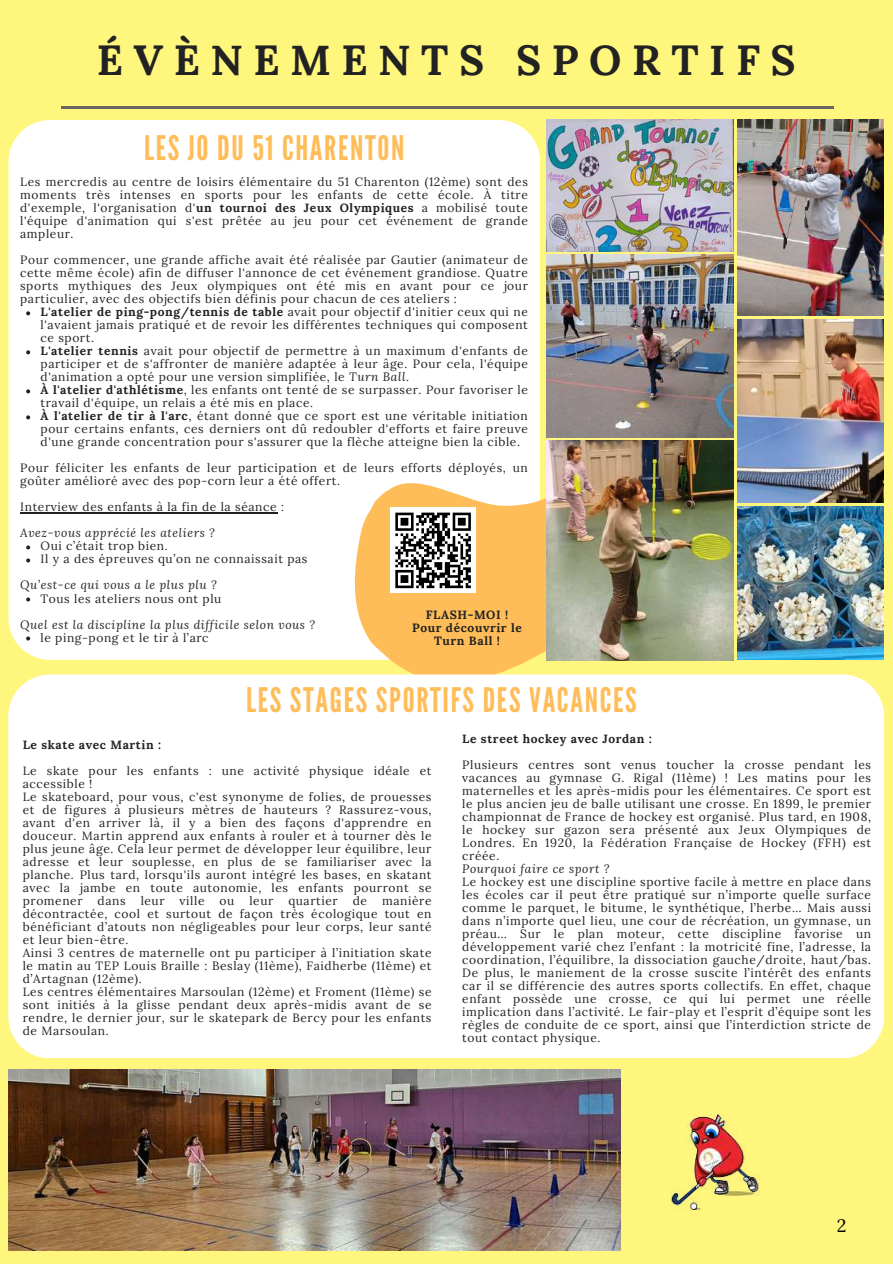
<style>
.page{position:relative;width:893px;height:1264px;background:#fff}
.page>*{position:absolute;margin:0;border:0;box-sizing:border-box;transform-origin:0 0}
.t1{font:700 42px "Lora";letter-spacing:.25em;color:#222}
.t2{font:33.75px "League Gothic";letter-spacing:.05em;color:#ffbd59}
.t3{font:18px "Lora";color:#000}
.t4{font:12px/13px "Lora";letter-spacing:.05em;color:#222}
.t5{font:italic 12px "Lora";letter-spacing:.05em;color:#222}
.t6{font:700 12px/13px "Lora";letter-spacing:.05em;color:#222;text-align:center}
.s1{font-weight:700}
.s2{font-style:italic}
</style>
<div class="page">
<div style="left:0;top:0;width:892px;height:1263px;background:#fff67e"></div>
<hr style="left:61px;top:106px;width:772px;height:3px;background:#666">
<div style="left:9px;top:120px;width:531px;height:540px;background:#fff"></div>
<svg style="left:26px;top:311px;width:4px;height:4px"></svg>
<svg style="left:26px;top:350px;width:4px;height:4px"></svg>
<svg style="left:26px;top:389px;width:4px;height:4px"></svg>
<svg style="left:26px;top:415px;width:4px;height:4px"></svg>
<hr style="left:20px;top:512px;width:257px;height:1px;background:#222">
<svg style="left:26px;top:545px;width:4px;height:4px"></svg>
<svg style="left:26px;top:558px;width:4px;height:4px"></svg>
<svg style="left:26px;top:597px;width:4px;height:4px"></svg>
<svg style="left:26px;top:636px;width:4px;height:4px"></svg>
<img style="left:546px;top:120px;width:187px;height:131px">
<img style="left:737px;top:120px;width:146px;height:196px">
<img style="left:737px;top:320px;width:146px;height:182px">
<img style="left:546px;top:255px;width:187px;height:182px">
<img style="left:737px;top:506px;width:146px;height:153px">
<svg style="left:308px;top:411px;width:391px;height:263px;background:#f6dbab"></svg>
<img style="left:546px;top:441px;width:187px;height:219px">
<div style="left:390px;top:507px;width:86px;height:86px;background:#fff"></div>
<svg style="left:395px;top:512px;width:76px;height:77px"></svg>
<div style="left:8px;top:674px;width:876px;height:384px;background:#fff"></div>
<img style="left:671px;top:1114px;width:90px;height:98px">
<img style="left:8px;top:1069px;width:612px;height:181px">
<h1 class="t1" style="left:97px;top:33px;width:700px">ÉVÈNEMENTS SPORTIFS</h1>
<h2 class="t2" style="left:144px;top:128px;width:262px">LES JO DU 51 CHARENTON</h2>
<p class="t4" style="left:20px;top:175px;width:509px;text-align:justify">Les mercredis au centre de loisirs élémentaire du 51 Charenton (12ème) sont des moments très intenses en sports pour les enfants de cette école. À titre d'exemple, l'organisation d'<span class="s1">un tournoi des Jeux Olympiques</span> a mobilisé toute l'équipe d'animation qui s'est prêtée au jeu pour cet événement de grande ampleur.</p>
<p class="t4" style="left:20px;top:253px;width:509px;text-align:justify">Pour commencer, une grande affiche avait été réalisée par Gautier (animateur de cette même école) afin de diffuser l'annonce de cet événement grandiose. Quatre sports mythiques des Jeux olympiques ont été mis en avant pour ce jour particulier, avec des objectifs bien définis pour chacun de ces ateliers :</p>
<p class="t4" style="left:41px;top:305px;width:489px"><span class="s1">L'atelier de ping-pong/tennis de table</span> avait pour objectif d'initier ceux qui ne l'avaient jamais pratiqué et de revoir les différentes techniques qui composent ce sport.<br><span class="s1">L'atelier tennis</span> avait pour objectif de permettre à un maximum d'enfants de participer et de s'affronter de manière adaptée à leur âge. Pour cela, l'équipe d'animation a opté pour une version simplifiée, le <span class="s2">Turn Ball</span>.<br><span class="s1">À l'atelier d'athlétisme</span>, les enfants ont tenté de se surpasser. Pour favoriser le travail d'équipe, un relais a été mis en place.<br><span class="s1">À l'atelier de tir à l'arc</span>, étant donné que ce sport est une véritable initiation pour certains enfants, ces derniers ont dû redoubler d'efforts et faire preuve d'une grande concentration pour s'assurer que la flèche atteigne bien la cible.</p>
<p class="t4" style="left:20px;top:461px;width:509px">Pour féliciter les enfants de leur participation et de leurs efforts déployés, un goûter amélioré avec des pop-corn leur a été offert.</p>
<p class="t4" style="left:20px;top:500px;width:265px">Interview des enfants à la fin de la séance :</p>
<p class="t5" style="left:20px;top:525px;width:196px">Avez-vous apprécié les ateliers ?</p>
<p class="t4" style="left:41px;top:539px;width:268px">Oui c’était trop bien.<br>Il y a des épreuves qu’on ne connaissait pas</p>
<p class="t5" style="left:20px;top:577px;width:198px">Qu’est-ce qui vous a le plus plu ?</p>
<p class="t4" style="left:41px;top:591px;width:182px">Tous les ateliers nous ont plu</p>
<p class="t5" style="left:20px;top:616px;width:296px">Quel est la discipline la plus difficile selon vous ?</p>
<p class="t4" style="left:41px;top:630px;width:169px">le ping-pong et le tir à l’arc</p>
<p class="t6" style="left:412px;top:608px;width:111px">FLASH-MOI !<br>Pour découvrir le<br>Turn Ball !</p>
<h2 class="t2" style="left:246px;top:680px;width:392px">LES STAGES SPORTIFS DES VACANCES</h2>
<p class="t6" style="left:23px;top:738px;width:140px">Le skate avec Martin :</p>
<p class="t4" style="left:23px;top:764px;width:410px">Le skate pour les enfants : une activité physique idéale et accessible !<br>Le skateboard, pour vous, c'est synonyme de folies, de prouesses et de figures à plusieurs mètres de hauteurs ? Rassurez-vous, avant d'en arriver là, il y a bien des façons d'apprendre en douceur. Martin apprend aux enfants à rouler et à tourner dès le plus jeune âge. Cela leur permet de développer leur équilibre, leur adresse et leur souplesse, en plus de se familiariser avec la planche. Plus tard, lorsqu'ils auront intégré les bases, en skatant avec la jambe en toute autonomie, les enfants pourront se promener</p>
<p class="t4" style="left:23px;top:894px;width:410px;text-indent:359px">manière décontractée, cool et surtout de façon très écologique tout en bénéficiant d’atouts non négligeables pour leur corps, leur santé et leur bien-être.<br>Ainsi 3 centres de maternelle ont pu participer à l’initiation skate le matin au TEP Louis Braille : Beslay (11ème), Faidherbe (11ème) et d’Artagnan (12ème).<br>Les centres élémentaires Marsoulan (12ème) et Froment (11ème) se sont initiés à la glisse pendant deux après-midis avant de se rendre, le dernier jour, sur le skatepark de Bercy pour les enfants de Marsoulan.</p>
<p class="t4" style="left:98px;top:894px;width:30px">dans</p>
<p class="t4" style="left:141px;top:894px;width:25px">leur</p>
<p class="t4" style="left:180px;top:894px;width:26px">ville</p>
<p class="t4" style="left:219px;top:894px;width:16px">ou</p>
<p class="t4" style="left:249px;top:894px;width:25px">leur</p>
<p class="t4" style="left:288px;top:894px;width:51px">quartier</p>
<p class="t4" style="left:353px;top:894px;width:16px">de</p>
<p class="t6" style="left:462px;top:732px;width:191px">Le street hockey avec Jordan :</p>
<p class="t4" style="left:462px;top:758px;width:410px;text-align:justify">Plusieurs centres sont venus toucher la crosse pendant les vacances au gymnase G. Rigal (11ème) ! Les matins pour les maternelles et les après-midis pour les élémentaires. Ce sport est le plus ancien jeu de balle utilisant une crosse. En 1899, le premier championnat de France de hockey est organisé. Plus tard, en 1908, le hockey sur gazon sera présenté aux Jeux Olympiques de Londres. En 1920, la Fédération Française de Hockey (FFH) est créée.</p>
<p class="t5" style="left:462px;top:860px;width:149px">Pourquoi faire ce sport ?</p>
<p class="t4" style="left:462px;top:875px;width:410px;text-align:justify">Le hockey est une discipline sportive facile à mettre en place dans les écoles car il peut être pratiqué sur n’importe quelle surface comme le parquet, le bitume, le synthétique, l’herbe… Mais aussi dans n’importe quel lieu, une cour de récréation, un gymnase, un préau… Sur le plan moteur, cette discipline favorise un développement varié chez l’enfant : la motricité fine, l’adresse, la coordination, l’équilibre, la dissociation gauche/droite, haut/bas.<br>De plus, le maniement de la crosse suscite l’intérêt des enfants car il se différencie des autres sports collectifs. En effet, chaque enfant possède une crosse, ce qui lui permet une réelle implication dans l’activité. Le fair-play et l’esprit d’équipe sont les règles de conduite de ce sport, ainsi que l’interdiction stricte de tout contact physique.</p>
<h3 class="t3" style="left:836px;top:1213px;width:11px">2</h3>
</div>
